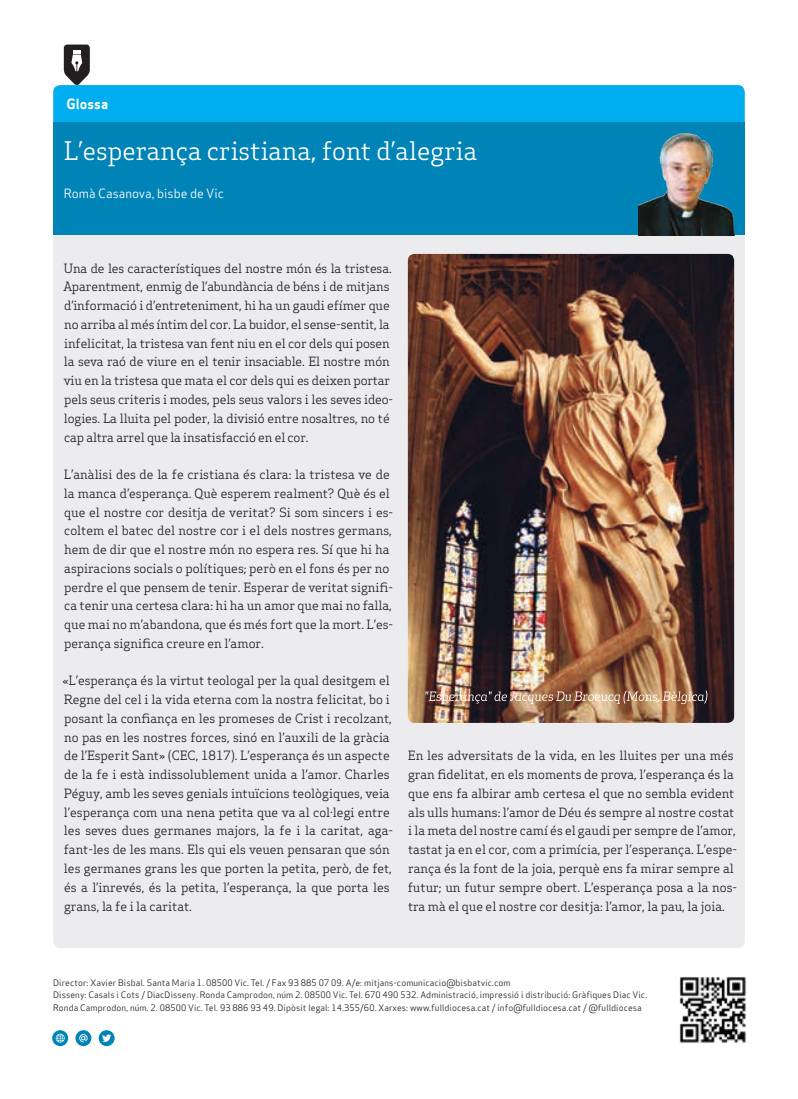
<style>
.page{position:relative;width:798px;height:1099px;background:#fff}
.page>*{position:absolute;margin:0;border:0;box-sizing:border-box;transform-origin:0 0}
.Subtitol_Secció{font:25px "Apex Serif";color:#fff}
.Titular_Secció_Petit{font:13.75px "Apex Sans Bold T";color:#fff}
.Text_General{font:12.5px/18.8px "Apex Serif";color:#231f20}
.Titulars{font:12.5px "Apex Sans Book T";color:#fff}
.Titulars-2{font:8.75px/12.5px "Apex Sans Book T";letter-spacing:.01em;color:#231f20}
</style>
<div class="page">
<img style="left:679px;top:977px;width:67px;height:66px">
<svg style="left:52px;top:1030px;width:16px;height:16px"></svg>
<svg style="left:56px;top:1033px;width:9px;height:9px"></svg>
<svg style="left:75px;top:1030px;width:16px;height:16px"></svg>
<svg style="left:79px;top:1033px;width:9px;height:9px"></svg>
<svg style="left:99px;top:1030px;width:16px;height:16px"></svg>
<svg style="left:102px;top:1034px;width:9px;height:8px"></svg>
<div style="left:53px;top:123px;width:691px;height:112px;background:#0083b6"></div>
<svg style="left:53px;top:45px;width:691px;height:78px"></svg>
<div style="left:53px;top:235px;width:691px;height:713px;background:#ececee"></div>
<img style="left:638px;top:133px;width:95px;height:102px">
<img style="left:407px;top:254px;width:326px;height:469px">
<img style="left:425px;top:690px;width:282px;height:14px">
<p class="Titular_Secció_Petit" style="left:67px;top:95px;width:43px">Glossa</p>
<p class="Subtitol_Secció" style="left:64px;top:135px;width:415px">L’esperança cristiana, font d’alegria</p>
<p class="Titulars" style="left:64px;top:185px;width:162px">Romà Casanova, bisbe de Vic</p>
<p class="Text_General" style="left:63px;top:258px;width:331px">Una de les característiques del nostre món és la tristesa.<br>Aparentment, enmig de l’abundància de béns i de mitjans d’informació i d’entreteniment, hi ha un gaudi efímer que no arriba al més íntim del cor. La buidor, el sense-sentit, la infelicitat, la tristesa van fent niu en el cor dels qui posen la seva raó de viure en el tenir insaciable. El nostre món viu en la tristesa que mata el cor dels qui es deixen portar pels seus criteris i modes, pels seus valors i les seves ideo&shy;logies. La lluita pel poder, la divisió entre nosaltres, no té cap altra arrel que la insatisfacció en el cor.</p>
<p class="Text_General" style="left:64px;top:465px;width:330px">L’anàlisi des de la fe cristiana és clara: la tristesa ve de la manca d’esperança. Què esperem realment? Què és el que el nostre cor desitja de veritat? Si som sincers i es&shy;coltem el batec del nostre cor i el dels nostres germans, hem de dir que el nostre món no espera res. Sí que hi ha aspiracions socials o polítiques; però en el fons és per no perdre el que pensem de tenir. Esperar de veritat signifi&shy;ca tenir una certesa clara: hi ha un amor que mai no falla, que mai no m’abandona, que és més fort que la mort. L’es&shy;perança significa creure en l’amor.</p>
<p class="Text_General" style="left:62px;top:671px;width:332px">«L’esperança és la virtut teologal per la qual desitgem el Regne del cel i la vida eterna com la nostra felicitat, bo i posant la confiança en les promeses de Crist i recolzant, no pas en les nostres forces, sinó en l’auxili de la gràcia de l’Esperit Sant» (CEC, 1817). L’esperança és un aspecte de la fe i està indissolublement unida a l’amor. Charles Péguy, amb les seves genials intuïcions teològiques, veia l’esperança com una nena petita que va al col·legi entre les seves dues germanes majors, la fe i la caritat, aga&shy;fant-les de les mans. Els qui els veuen pensaran que són les germanes grans les que porten la petita, però, de fet, és a l’inrevés, és la petita, l’esperança, la que porta les grans, la fe i la caritat.</p>
<p class="Text_General" style="left:408px;top:746px;width:330px">En les adversitats de la vida, en les lluites per una més gran fidelitat, en els moments de prova, l’esperança és la que ens fa albirar amb certesa el que no sembla evident als ulls humans: l’amor de Déu és sempre al nostre costat i la meta del nostre camí és el gaudi per sempre de l’amor, tastat ja en el cor, com a primícia, per l’esperança. L’espe&shy;rança és la font de la joia, perquè ens fa mirar sempre al futur; un futur sempre obert. L’esperança posa a la nos&shy;tra mà el que el nostre cor desitja: l’amor, la pau, la joia.</p>
<p class="Titulars-2" style="left:53px;top:976px;width:459px">Director: Xavier Bisbal. Santa Maria 1. 08500 Vic. Tel. / Fax 93 885 07 09. A/e: mitjans-comunicacio@bisbatvic.com</p>
<p class="Titulars-2" style="left:53px;top:988px;width:595px">Disseny: Casals i Cots / DiacDisseny. Ronda Camprodon, núm 2. 08500 Vic. Tel. 670 490 532. Administració, impressió i distribució: Gràfiques Diac Vic.<br>Ronda Camprodon, núm. 2. 08500 Vic. Tel. 93 886 93 49. Dipòsit legal: 14.355/60. Xarxes: www.fulldiocesa.cat / info@fulldiocesa.cat / @fulldiocesa</p>
</div>
